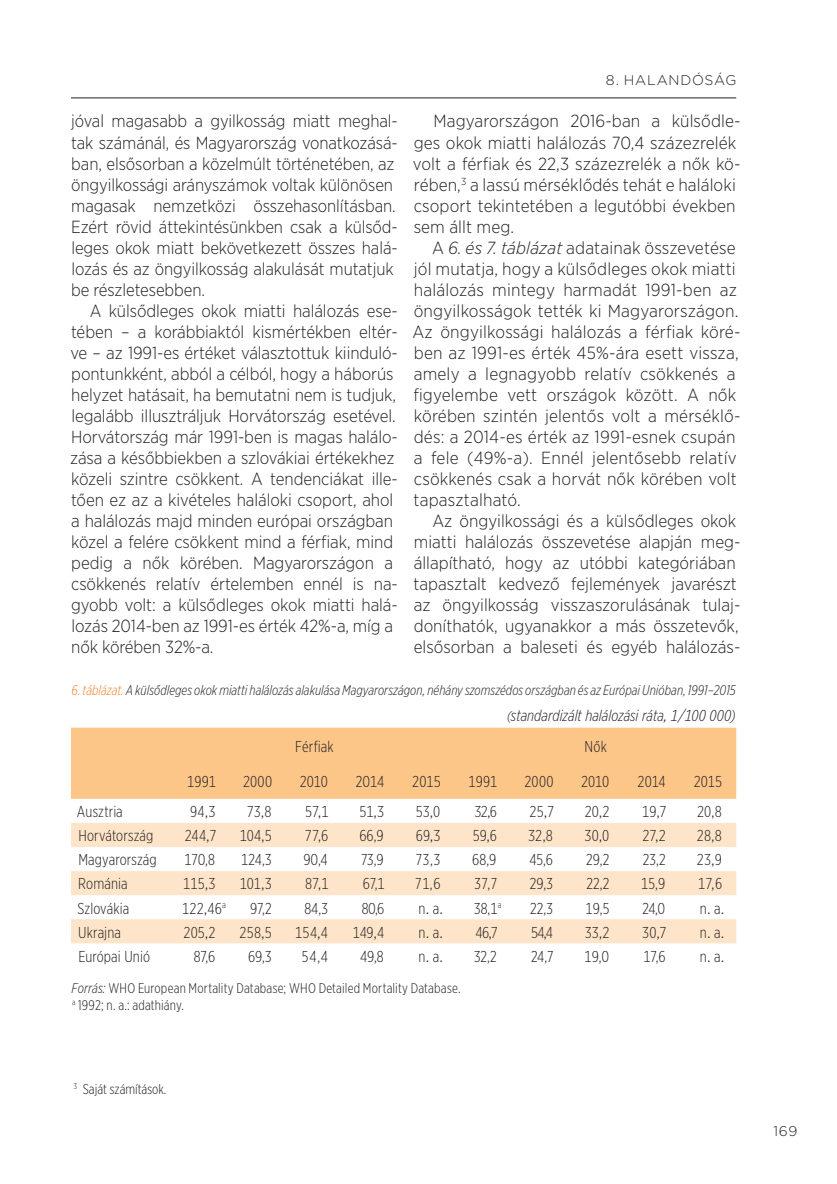
<style>
.page{position:relative;width:837px;height:1184px;background:#fff}
.page>*{position:absolute;margin:0;border:0;box-sizing:border-box;transform-origin:0 0}
.t1{font:300 17.5px/21px "Gotham Narrow";letter-spacing:-.005em;color:#231f20}
.t2{font:300 15.75px "Gotham X Narrow";letter-spacing:.005em;color:#231f20}
.t3{font:italic 300 15.75px "Gotham X Narrow";color:#231f20}
.t4{font:italic 300 14px "Gotham X Narrow";letter-spacing:.005em;color:#231f20}
.t5{font:300 14px/16.8px "Gotham X Narrow";letter-spacing:.01em;color:#231f20}
.t6{font:300 14px "Gotham";letter-spacing:.05em;color:#231f20}
.s1{font-style:italic}
.s2{color:#f47d21}
.s3{font-size:14px}
</style>
<div class="page">
<hr style="left:71px;top:98px;width:665px;height:1px;background:#231f20">
<div style="left:71px;top:727px;width:665px;height:72px;background:#fdc689"></div>
<svg style="left:71px;top:943px;width:665px;height:1px"></svg>
<svg style="left:71px;top:823px;width:665px;height:120px;fill:#fee5ca"></svg>
<p class="t6" style="left:605px;top:72px;width:132px">8. HALANDÓSÁG</p>
<p class="t1" style="left:71px;top:110px;width:328px">jóval magasabb a gyilkosság miatt meghal&shy;tak számánál, és Magyarország vonatkozásá&shy;ban, elsősorban a közelmúlt történetében, az öngyilkossági arányszámok voltak különösen magasak nemzetközi összehasonlításban.<br>Ezért rövid áttekintésünkben csak a külsőd&shy;leges okok miatt bekövetkezett összes halá&shy;lozás és az öngyilkosság alakulását mutatjuk be részletesebben.</p>
<p class="t1" style="left:70px;top:299px;width:329px;text-indent:20px">A külsődleges okok miatti halálozás ese&shy;tében – a korábbiaktól kismértékben eltér&shy;ve – az 1991-es értéket választottuk kiinduló&shy;pontunkként, abból a célból, hogy a háborús helyzet hatásait, ha bemutatni nem is tudjuk, legalább illusztráljuk Horvátország esetével.<br>Horvátország már 1991-ben is magas halálo&shy;zása a későbbiekben a szlovákiai értékekhez közeli szintre csökkent. A tendenciákat ille&shy;tően ez az a kivételes haláloki csoport, ahol a halálozás majd minden európai országban közel a felére csökkent mind a férfiak, mind pedig a nők körében. Magyarországon a csökkenés relatív értelemben ennél is na&shy;gyobb volt: a külsődleges okok miatti halá&shy;lozás 2014-ben az 1991-es érték 42%-a, míg a nők körében 32%-a.</p>
<p class="t1" style="left:413px;top:110px;width:329px;text-indent:21px">Magyarországon 2016-ban a külsődle&shy;ges okok miatti halálozás 70,4 százezrelék volt a férfiak és 22,3 százezrelék a nők kö&shy;rében,<sup>3</sup> a lassú mérséklődés tehát e haláloki csoport tekintetében a legutóbbi években sem állt meg.</p>
<p class="t1" style="left:412px;top:236px;width:329px;text-indent:20px">A <span class="s1">6. és 7. táblázat</span> adatainak összevetése jól mutatja, hogy a külsődleges okok miatti halálozás mintegy harmadát 1991-ben az öngyilkosságok tették ki Magyarországon.<br>Az öngyilkossági halálozás a férfiak köré&shy;ben az 1991-es érték 45%-ára esett vissza, amely a legnagyobb relatív csökkenés a figyelembe vett országok között. A nők körében szintén jelentős volt a mérséklő&shy;dés: a 2014-es érték az 1991-esnek csupán a fele (49%-a). Ennél jelentősebb relatív csökkenés csak a horvát nők körében volt tapasztalható.</p>
<p class="t1" style="left:413px;top:509px;width:328px;text-indent:19px">Az öngyilkossági és a külsődleges okok miatti halálozás összevetése alapján meg&shy;állapítható, hogy az utóbbi kategóriában tapasztalt kedvező fejlemények javarészt az öngyilkosság visszaszorulásának tulaj&shy;doníthatók, ugyanakkor a más összetevők, elsősorban a baleseti és egyéb halálozás-</p>
<p class="t4" style="left:71px;top:681px;width:665px"><span class="s2">6. táblázat.</span> A külsődleges okok miatti halálozás alakulása Magyarországon, néhány szomszédos országban és az Európai Unióban, 1991–2015</p>
<p class="t3" style="left:507px;top:706px;width:230px"><span class="s3">(</span>standardizált halálozási ráta, 1/100 000)</p>
<p class="t2" style="left:295px;top:737px;width:40px">Férfiak</p>
<p class="t2" style="left:584px;top:737px;width:24px">Nők</p>
<p class="t2" style="left:187px;top:772px;width:30px">1991</p>
<p class="t2" style="left:243px;top:772px;width:31px">2000</p>
<p class="t2" style="left:299px;top:772px;width:30px">2010</p>
<p class="t2" style="left:356px;top:772px;width:30px">2014</p>
<p class="t2" style="left:412px;top:772px;width:30px">2015</p>
<p class="t2" style="left:468px;top:772px;width:30px">1991</p>
<p class="t2" style="left:524px;top:772px;width:31px">2000</p>
<p class="t2" style="left:581px;top:772px;width:30px">2010</p>
<p class="t2" style="left:637px;top:772px;width:29px">2014</p>
<p class="t2" style="left:693px;top:772px;width:30px">2015</p>
<p class="t2" style="left:77px;top:802px;width:47px">Ausztria</p>
<p class="t2" style="left:190px;top:802px;width:27px">94,3</p>
<p class="t2" style="left:247px;top:802px;width:26px">73,8</p>
<p class="t2" style="left:305px;top:802px;width:25px">57,1</p>
<p class="t2" style="left:359px;top:802px;width:26px">51,3</p>
<p class="t2" style="left:415px;top:802px;width:26px">53,0</p>
<p class="t2" style="left:474px;top:802px;width:24px">32,6</p>
<p class="t2" style="left:529px;top:802px;width:26px">25,7</p>
<p class="t2" style="left:584px;top:802px;width:26px">20,2</p>
<p class="t2" style="left:642px;top:802px;width:26px">19,7</p>
<p class="t2" style="left:696px;top:802px;width:26px">20,8</p>
<p class="t2" style="left:78px;top:826px;width:77px">Horvátország</p>
<p class="t2" style="left:185px;top:826px;width:33px">244,7</p>
<p class="t2" style="left:240px;top:826px;width:34px">104,5</p>
<p class="t2" style="left:305px;top:826px;width:25px">77,6</p>
<p class="t2" style="left:359px;top:826px;width:26px">66,9</p>
<p class="t2" style="left:416px;top:826px;width:26px">69,3</p>
<p class="t2" style="left:472px;top:826px;width:26px">59,6</p>
<p class="t2" style="left:528px;top:826px;width:26px">32,8</p>
<p class="t2" style="left:584px;top:826px;width:26px">30,0</p>
<p class="t2" style="left:642px;top:826px;width:25px">27,2</p>
<p class="t2" style="left:696px;top:826px;width:26px">28,8</p>
<p class="t2" style="left:78px;top:850px;width:80px">Magyarország</p>
<p class="t2" style="left:184px;top:850px;width:32px">170,8</p>
<p class="t2" style="left:241px;top:850px;width:32px">124,3</p>
<p class="t2" style="left:303px;top:850px;width:26px">90,4</p>
<p class="t2" style="left:361px;top:850px;width:24px">73,9</p>
<p class="t2" style="left:415px;top:850px;width:26px">73,3</p>
<p class="t2" style="left:472px;top:850px;width:25px">68,9</p>
<p class="t2" style="left:529px;top:850px;width:25px">45,6</p>
<p class="t2" style="left:586px;top:850px;width:25px">29,2</p>
<p class="t2" style="left:642px;top:850px;width:24px">23,2</p>
<p class="t2" style="left:696px;top:850px;width:26px">23,9</p>
<p class="t2" style="left:78px;top:874px;width:51px">Románia</p>
<p class="t2" style="left:183px;top:874px;width:34px">115,3</p>
<p class="t2" style="left:240px;top:874px;width:33px">101,3</p>
<p class="t2" style="left:305px;top:874px;width:25px">87,1</p>
<p class="t2" style="left:363px;top:874px;width:23px">67,1</p>
<p class="t2" style="left:415px;top:874px;width:27px">71,6</p>
<p class="t2" style="left:474px;top:874px;width:24px">37,7</p>
<p class="t2" style="left:529px;top:874px;width:25px">29,3</p>
<p class="t2" style="left:586px;top:874px;width:24px">22,2</p>
<p class="t2" style="left:640px;top:874px;width:26px">15,9</p>
<p class="t2" style="left:697px;top:874px;width:26px">17,6</p>
<p class="t2" style="left:78px;top:898px;width:53px">Szlovákia</p>
<p class="t2" style="left:182px;top:898px;width:45px">122,46<sup>a</sup></p>
<p class="t2" style="left:250px;top:898px;width:23px">97,2</p>
<p class="t2" style="left:304px;top:898px;width:25px">84,3</p>
<p class="t2" style="left:362px;top:898px;width:24px">80,6</p>
<p class="t2" style="left:418px;top:898px;width:26px">n. a.</p>
<p class="t2" style="left:474px;top:898px;width:29px">38,1<sup>a</sup></p>
<p class="t2" style="left:530px;top:898px;width:24px">22,3</p>
<p class="t2" style="left:585px;top:898px;width:25px">19,5</p>
<p class="t2" style="left:642px;top:898px;width:24px">24,0</p>
<p class="t2" style="left:699px;top:898px;width:26px">n. a.</p>
<p class="t2" style="left:78px;top:922px;width:44px">Ukrajna</p>
<p class="t2" style="left:183px;top:922px;width:34px">205,2</p>
<p class="t2" style="left:239px;top:922px;width:34px">258,5</p>
<p class="t2" style="left:295px;top:922px;width:34px">154,4</p>
<p class="t2" style="left:353px;top:922px;width:33px">149,4</p>
<p class="t2" style="left:418px;top:922px;width:26px">n. a.</p>
<p class="t2" style="left:475px;top:922px;width:24px">46,7</p>
<p class="t2" style="left:531px;top:922px;width:23px">54,4</p>
<p class="t2" style="left:584px;top:922px;width:26px">33,2</p>
<p class="t2" style="left:642px;top:922px;width:26px">30,7</p>
<p class="t2" style="left:699px;top:922px;width:26px">n. a.</p>
<p class="t2" style="left:78px;top:947px;width:73px">Európai Unió</p>
<p class="t2" style="left:194px;top:947px;width:23px">87,6</p>
<p class="t2" style="left:248px;top:947px;width:25px">69,3</p>
<p class="t2" style="left:302px;top:947px;width:27px">54,4</p>
<p class="t2" style="left:360px;top:947px;width:25px">49,8</p>
<p class="t2" style="left:418px;top:947px;width:26px">n. a.</p>
<p class="t2" style="left:474px;top:947px;width:24px">32,2</p>
<p class="t2" style="left:531px;top:947px;width:24px">24,7</p>
<p class="t2" style="left:584px;top:947px;width:26px">19,0</p>
<p class="t2" style="left:643px;top:947px;width:24px">17,6</p>
<p class="t2" style="left:699px;top:947px;width:26px">n. a.</p>
<p class="t5" style="left:72px;top:979px;width:390px"><span class="s1">Forrás:</span> WHO European Mortality Database; WHO Detailed Mortality Database. <sup>a</sup> 1992; n. a.: adathiány.</p>
<p class="t5" style="left:74px;top:1080px;width:94px"><sup>3</sup> Saját számítások.</p>
<p class="t6" style="left:773px;top:1122px;width:26px">169</p>
</div>
